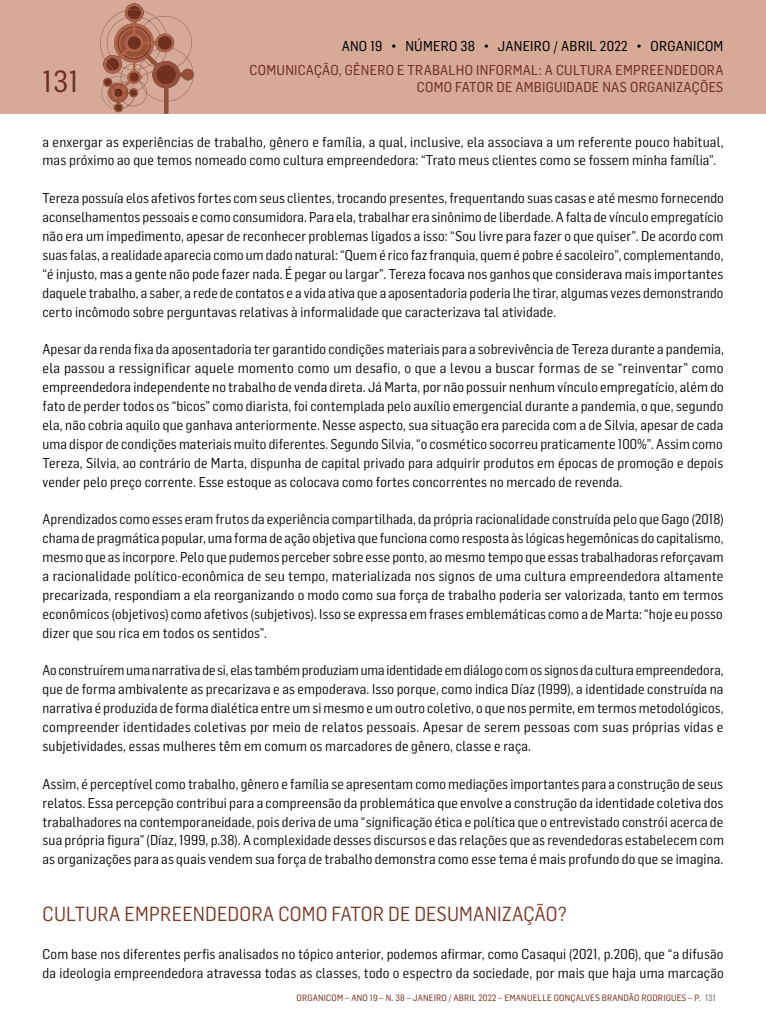
<style>
.page{position:relative;width:766px;height:1021px;background:#fff}
.page>*{position:absolute;margin:0;border:0;box-sizing:border-box;transform-origin:0 0}
.t1{font:30px "Flama Semicondensed Basic";color:#703020}
.t2{font:20px "Flama Semicondensed";letter-spacing:.01em;color:#793622}
.t3{font:14px/18.9px "Flama Semicondensed";letter-spacing:.01em;color:#000;text-align:justify}
.t4{font:14px/16.8px "Flama Semicondensed Basic";letter-spacing:.02em;color:#703020;text-align:right}
.t5{font:14px "Flama Semicondensed Basic";letter-spacing:.02em;color:#000}
.t6{font:9px "Flama Semicondensed Basic";letter-spacing:.02em;color:#793622}
.s1{color:#9d9d9c}
</style>
<div class="page">
<div style="left:0;top:0;width:765px;height:113px;background:#d7aa98"></div>
<svg style="left:100px;top:3px;width:93px;height:110px"></svg>
<div style="left:158px;top:36px;width:14px;height:14px;background:#703020;border-radius:50%"></div>
<div style="left:104px;top:79px;width:7px;height:7px;background:#703020;border-radius:3px"></div>
<div style="left:128px;top:36px;width:13px;height:13px;background:#703020;border-radius:50%"></div>
<div style="left:115px;top:89px;width:7px;height:7px;background:#703020;border-radius:3px"></div>
<div style="left:129px;top:72px;width:10px;height:10px;background:#703020;border-radius:5px"></div>
<h1 class="t1" style="left:43px;top:62px;width:38px">131</h1>
<p class="t5" style="left:341px;top:37px;width:383px">ANO 19 • NÚMERO 38 • JANEIRO / ABRIL 2022 • ORGANICOM</p>
<p class="t4" style="left:249px;top:61px;width:475px">COMUNICAÇÃO, GÊNERO E TRABALHO INFORMAL: A CULTURA EMPREENDEDORA<br>COMO FATOR DE AMBIGUIDADE NAS ORGANIZAÇÕES</p>
<p class="t3" style="left:43px;top:131px;width:682px">a enxergar as experiências de trabalho, gênero e família, a qual, inclusive, ela associava a um referente pouco habitual, mas próximo ao que temos nomeado como cultura empreendedora: “Trato meus clientes como se fossem minha família”.</p>
<p class="t3" style="left:43px;top:188px;width:682px">Tereza possuía elos afetivos fortes com seus clientes, trocando presentes, frequentando suas casas e até mesmo fornecendo aconselhamentos pessoais e como consumidora. Para ela, trabalhar era sinônimo de liberdade. A falta de vínculo empregatício não era um impedimento, apesar de reconhecer problemas ligados a isso: “Sou livre para fazer o que quiser”. De acordo com suas falas, a realidade aparecia como um dado natural: “Quem é rico faz franquia, quem é pobre é sacoleiro”, complementando, “é injusto, mas a gente não pode fazer nada. É pegar ou largar”. Tereza focava nos ganhos que considerava mais importantes daquele trabalho, a saber, a rede de contatos e a vida ativa que a aposentadoria poderia lhe tirar, algumas vezes demonstrando certo incômodo sobre perguntavas relativas à informalidade que caracterizava tal atividade.</p>
<p class="t3" style="left:43px;top:339px;width:682px">Apesar da renda fixa da aposentadoria ter garantido condições materiais para a sobrevivência de Tereza durante a pandemia, ela passou a ressignificar aquele momento como um desafio, o que a levou a buscar formas de se “reinventar” como empreendedora independente no trabalho de venda direta. Já Marta, por não possuir nenhum vínculo empregatício, além do fato de perder todos os “bicos” como diarista, foi contemplada pelo auxílio emergencial durante a pandemia, o que, segundo ela, não cobria aquilo que ganhava anteriormente. Nesse aspecto, sua situação era parecida com a de Silvia, apesar de cada uma dispor de condições materiais muito diferentes. Segundo Silvia, “o cosmético socorreu praticamente 100%”. Assim como Tereza, Silvia, ao contrário de Marta, dispunha de capital privado para adquirir produtos em épocas de promoção e depois vender pelo preço corrente. Esse estoque as colocava como fortes concorrentes no mercado de revenda.</p>
<p class="t3" style="left:43px;top:509px;width:682px">Aprendizados como esses eram frutos da experiência compartilhada, da própria racionalidade construída pelo que Gago (2018) chama de pragmática popular, uma forma de ação objetiva que funciona como resposta às lógicas hegemônicas do capitalismo, mesmo que as incorpore. Pelo que pudemos perceber sobre esse ponto, ao mesmo tempo que essas trabalhadoras reforçavam a racionalidade político-econômica de seu tempo, materializada nos signos de uma cultura empreendedora altamente precarizada, respondiam a ela reorganizando o modo como sua força de trabalho poderia ser valorizada, tanto em termos econômicos (objetivos) como afetivos (subjetivos). Isso se expressa em frases emblemáticas como a de Marta: “hoje eu posso dizer que sou rica em todos os sentidos”.</p>
<p class="t3" style="left:43px;top:660px;width:682px">Ao construírem uma narrativa de si, elas também produziam uma identidade em diálogo com os signos da cultura empreendedora, que de forma ambivalente as precarizava e as empoderava. Isso porque, como indica Díaz (1999), a identidade construída na narrativa é produzida de forma dialética entre um si mesmo e um outro coletivo, o que nos permite, em termos metodológicos, compreender identidades coletivas por meio de relatos pessoais. Apesar de serem pessoas com suas próprias vidas e subjetividades, essas mulheres têm em comum os marcadores de gênero, classe e raça.</p>
<p class="t3" style="left:43px;top:773px;width:682px">Assim, é perceptível como trabalho, gênero e família se apresentam como mediações importantes para a construção de seus relatos. Essa percepção contribui para a compreensão da problemática que envolve a construção da identidade coletiva dos trabalhadores na contemporaneidade, pois deriva de uma “significação ética e política que o entrevistado constrói acerca de sua própria figura” (Díaz, 1999, p. 38). A complexidade desses discursos e das relações que as revendedoras estabelecem com as organizações para as quais vendem sua força de trabalho demonstra como esse tema é mais profundo do que se imagina.</p>
<h2 class="t2" style="left:43px;top:901px;width:526px">CULTURA EMPREENDEDORA COMO FATOR DE DESUMANIZAÇÃO?</h2>
<p class="t3" style="left:43px;top:943px;width:682px">Com base nos diferentes perfis analisados no tópico anterior, podemos afirmar, como Casaqui (2021, p. 206), que “a difusão da ideologia empreendedora atravessa todas as classes, todo o espectro da sociedade, por mais que haja uma marcação</p>
<p class="t6" style="left:296px;top:992px;width:220px">ORGANICOM – ANO 19 – N. 38 – JANEIRO / ABRIL 2022 – EMAN</p>
<p class="t6" style="left:527px;top:992px;width:12px">UELLE</p>
<p class="t6" style="left:553px;top:992px;width:60px">GON ÇALVES BRAN</p>
<p class="t6" style="left:623px;top:992px;width:94px">DÃO RODRIG UES – P. <span class="s1">131</span></p>
</div>
